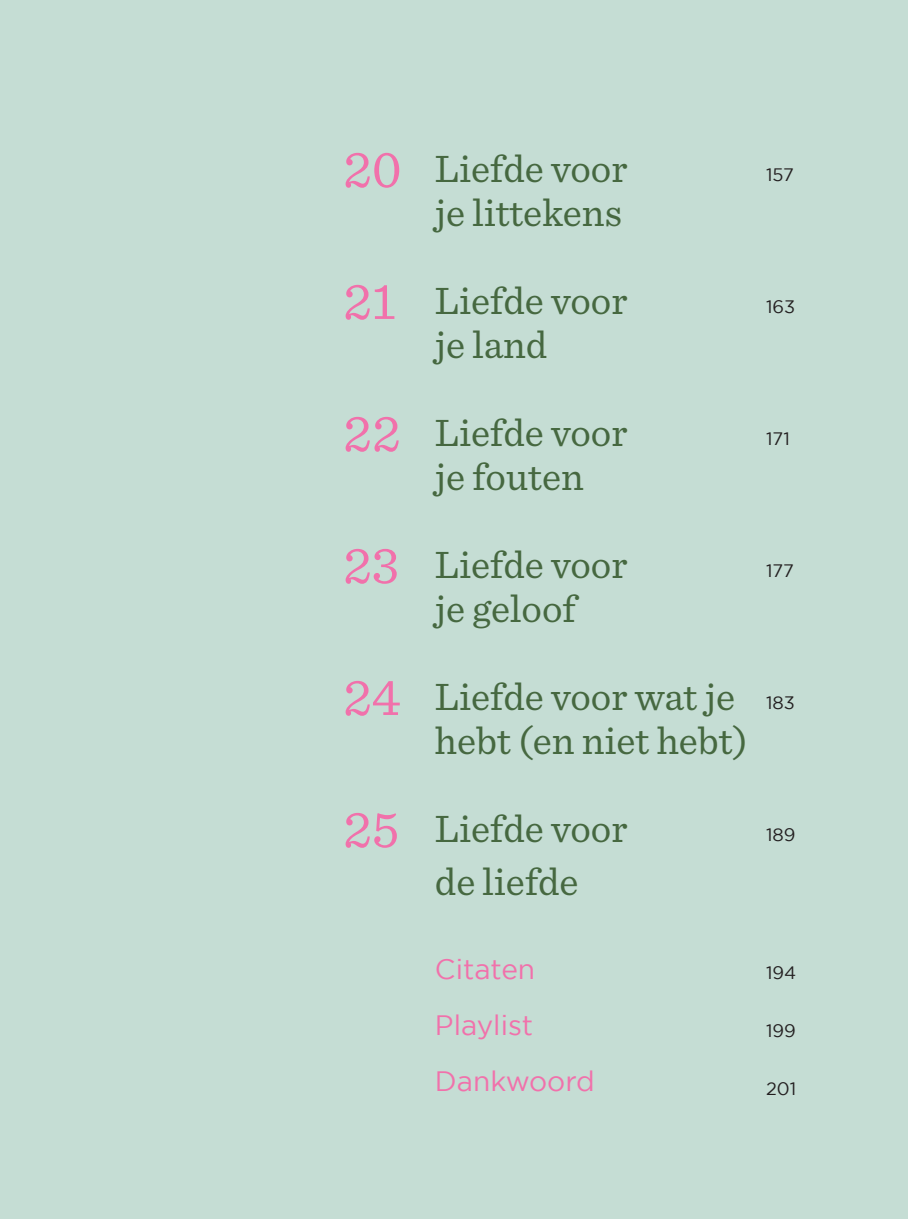
<style>
.page{position:relative;width:908px;height:1219px;background:#fff}
.page>*{position:absolute;margin:0;border:0;box-sizing:border-box;transform-origin:0 0}
.quote{font:53px "Sentinel";color:#f171ab}
.quote-2{font:40px/44px "Sentinel";color:#466840}
.broodtekst{font:28px "Gotham";color:#f171ab}
.broodtekst-2{font:18px "Gotham";color:#231f20}
</style>
<div class="page">
<div style="left:0;top:0;width:907px;height:1219px;background:#c5ddd4"></div>
<p class="quote" style="left:343px;top:129px;width:60px">20</p>
<p class="quote-2" style="left:435px;top:144px;width:194px">Liefde voor</p>
<p class="quote-2" style="left:435px;top:188px;width:188px">je littekens</p>
<p class="broodtekst-2" style="left:765px;top:165px;width:29px">157</p>
<p class="quote" style="left:343px;top:261px;width:54px">21</p>
<p class="quote-2" style="left:435px;top:276px;width:194px">Liefde voor</p>
<p class="quote-2" style="left:435px;top:320px;width:114px">je land</p>
<p class="broodtekst-2" style="left:765px;top:297px;width:30px">163</p>
<p class="quote" style="left:343px;top:393px;width:59px">22</p>
<p class="quote-2" style="left:435px;top:408px;width:194px">Liefde voor</p>
<p class="quote-2" style="left:435px;top:452px;width:150px">je fouten</p>
<p class="broodtekst-2" style="left:765px;top:429px;width:25px">171</p>
<p class="quote" style="left:343px;top:525px;width:58px">23</p>
<p class="quote-2" style="left:435px;top:540px;width:194px">Liefde voor</p>
<p class="quote-2" style="left:435px;top:584px;width:142px">je geloof</p>
<p class="broodtekst-2" style="left:765px;top:561px;width:29px">177</p>
<p class="quote" style="left:343px;top:657px;width:59px">24</p>
<p class="quote-2" style="left:435px;top:672px;width:314px">Liefde voor wat je hebt (en niet hebt)</p>
<p class="broodtekst-2" style="left:765px;top:693px;width:30px">183</p>
<p class="quote" style="left:343px;top:789px;width:58px">25</p>
<p class="quote-2" style="left:435px;top:804px;width:194px">Liefde voor</p>
<p class="quote-2" style="left:435px;top:857px;width:145px">de liefde</p>
<p class="broodtekst-2" style="left:765px;top:825px;width:31px">189</p>
<p class="broodtekst" style="left:435px;top:953px;width:102px">Citaten</p>
<p class="broodtekst" style="left:435px;top:1009px;width:99px">Playlist</p>
<p class="broodtekst" style="left:435px;top:1065px;width:161px">Dankwoord</p>
<p class="broodtekst-2" style="left:765px;top:963px;width:32px">194</p>
<p class="broodtekst-2" style="left:765px;top:1021px;width:31px">199</p>
<p class="broodtekst-2" style="left:765px;top:1079px;width:32px">201</p>
</div>
